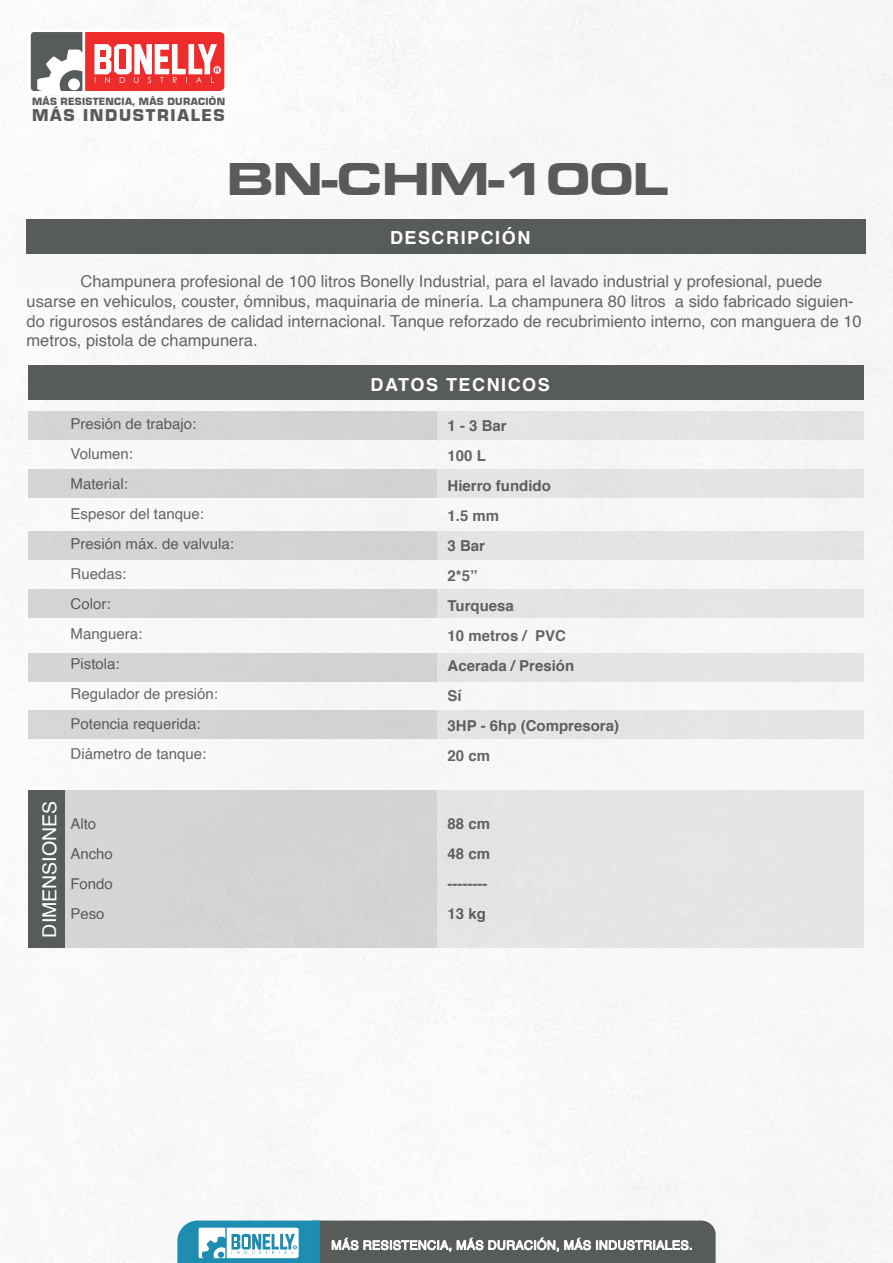
<style>
.page{position:relative;width:893px;height:1263px;background:#fff}
.page>*{position:absolute;margin:0;border:0;box-sizing:border-box;transform-origin:0 0}
.t1{font:700 47.85px "Eurostile Extended";letter-spacing:-.05em;color:#3e3e3f}
.t2{font:19.5px "Helvetica";color:#fff}
.t3{font:700 18px "Helvetica";letter-spacing:.085em;color:#fff}
.t4{font:17.7px "Eurostile Black DTC";letter-spacing:.095em;color:#575b5a}
.t5{font:16.5px/19.8px "Helvetica";color:#231f20}
.t6{font:15px/30px "Helvetica";color:#231f20}
.t7{font:700 15px/30px "Helvetica";color:#231f20}
.t8{font:12.45px "Helvetica";letter-spacing:.025em;color:#fff}
.t9{font:10.95px "Eurostile Black DTC";letter-spacing:.03em;color:#575b5a}
</style>
<div class="page">
<img style="left:0;top:0;width:893px;height:1263px">
<div style="left:28px;top:29px;width:199px;height:65px;background:#fff;border-radius:6px"></div>
<svg style="left:31px;top:32px;width:193px;height:59px"></svg>
<div style="left:29px;top:790px;width:835px;height:158px;background:linear-gradient(to right,#cfd0d0,#e9e9e9)"></div>
<div style="left:28px;top:790px;width:37px;height:158px;background:#575c5b"></div>
<div style="left:26px;top:219px;width:840px;height:34px;background:#575c5b"></div>
<div style="left:29px;top:412px;width:835px;height:28px;background:#e3e4e4"></div>
<div style="left:29px;top:469px;width:835px;height:28px;background:#e3e3e4"></div>
<div style="left:29px;top:531px;width:835px;height:28px;background:#e3e3e4"></div>
<div style="left:29px;top:590px;width:835px;height:28px;background:#e3e4e4"></div>
<div style="left:29px;top:653px;width:835px;height:28px;background:#e3e4e4"></div>
<div style="left:29px;top:412px;width:408px;height:28px;background:#d3d3d4"></div>
<div style="left:29px;top:469px;width:408px;height:28px;background:#d3d3d4"></div>
<div style="left:29px;top:531px;width:408px;height:28px;background:#d3d3d3"></div>
<div style="left:29px;top:590px;width:408px;height:28px;background:#d3d3d4"></div>
<div style="left:29px;top:653px;width:408px;height:28px;background:#d3d3d4"></div>
<div style="left:29px;top:710px;width:835px;height:29px;background:#e4e4e5"></div>
<div style="left:29px;top:710px;width:408px;height:29px;background:#d3d3d4"></div>
<div style="left:29px;top:365px;width:835px;height:35px;background:#575c5b"></div>
<svg style="left:177px;top:1220px;width:539px;height:43px;background:#6e8388"></svg>
<p class="t9" style="left:32px;top:95px;width:195px">MÁS RESISTENCIA, MÁS DURACIÓN</p>
<p class="t4" style="left:32px;top:106px;width:194px">MÁS INDUSTRIALES</p>
<h1 class="t1" style="left:225px;top:152px;width:445px">BN-CHM-100L</h1>
<p class="t3" style="left:390px;top:224px;width:142px">DESCRIPCIÓN</p>
<p class="t5" style="left:26px;top:272px;width:837px;text-indent:54px">Champunera profesional de 100 litros Bonelly Industrial, para el lavado industrial y profesional, puede usarse en vehiculos, couster, ómnibus, maquinaria de minería. La champunera 80 litros a sido fabricado siguien&shy;do rigurosos estándares de calidad internacional. Tanque reforzado de recubrimiento interno, con manguera de 10 metros, pistola de champunera.</p>
<p class="t6" style="left:71px;top:410px;width:165px">Presión de trabajo:<br>Volumen:<br>Material:<br>Espesor del tanque:<br>Presión máx. de valvula:<br>Ruedas:<br>Color:<br>Manguera:<br>Pistola:<br>Regulador de presión:<br>Potencia requerida:<br>Diámetro de tanque:</p>
<p class="t2" style="left:35px;top:937px;width:138px;rotate:-90deg">DIMENSIONES</p>
<p class="t6" style="left:70px;top:809px;width:44px">Alto<br>Ancho<br>Fondo<br>Peso</p>
<p class="t3" style="left:371px;top:370px;width:181px">DATOS TECNICOS</p>
<p class="t7" style="left:448px;top:411px;width:173px">1 - 3 Bar<br>100 L<br>Hierro fundido<br>1.5 mm<br>3 Bar<br>2*5”<br>Turquesa<br>10 metros / PVC<br>Acerada / Presión<br>Sí<br>3HP - 6hp (Compresora)<br>20 cm</p>
<p class="t7" style="left:447px;top:808px;width:44px">88 cm<br>48 cm --------<br>13 kg</p>
<p class="t8" style="left:331px;top:1235px;width:363px">MÁS RESISTENCIA, MÁS DURACIÓN, MÁS INDUSTRIALES.</p>
</div>
